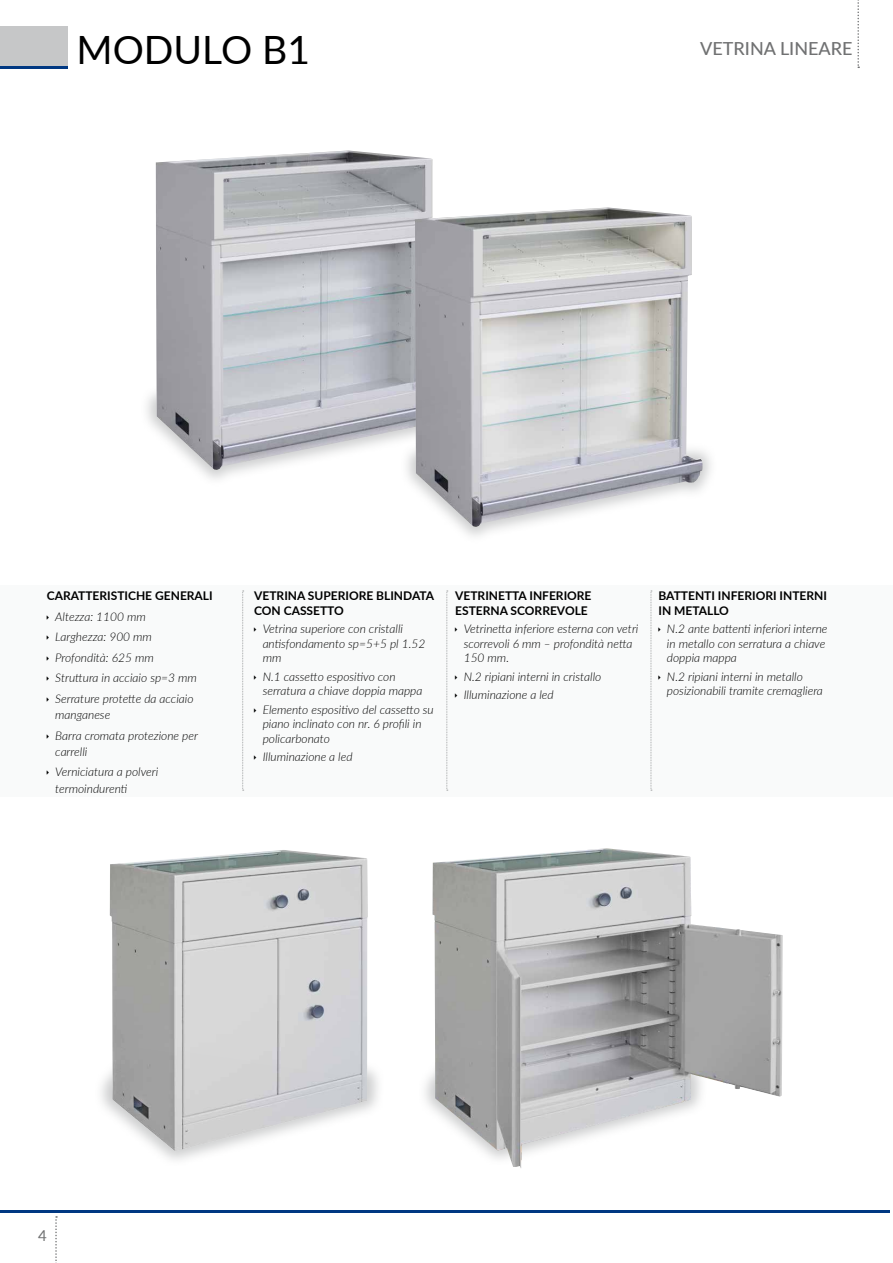
<style>
.page{position:relative;width:893px;height:1263px;background:#fff}
.page>*{position:absolute;margin:0;border:0;box-sizing:border-box;transform-origin:0 0}
.t1{font:39px "Lato";color:#000}
.t2{font:500 18px "Lato";color:#707172}
.t3{font:15px "Lato";color:#707172}
.t4{font:italic 300 12px/14.4px "Lato";color:#000}
.t5{font:700 12px "Lato";color:#000}
</style>
<div class="page">
<hr style="left:0;top:66px;width:68px;height:2px;background:#003882">
<div style="left:0;top:26px;width:68px;height:40px;background:#c6c7c8"></div>
<div style="left:0;top:585px;width:892px;height:211px;background:#f9fafa"></div>
<svg style="left:242px;top:591px;width:2px;height:200px"></svg>
<svg style="left:446px;top:591px;width:2px;height:200px"></svg>
<svg style="left:651px;top:591px;width:1px;height:200px"></svg>
<hr style="left:0;top:1211px;width:890px;height:2px;background:#003882">
<svg style="left:857px;top:0;width:2px;height:68px"></svg>
<svg style="left:55px;top:1216px;width:2px;height:47px"></svg>
<div style="left:140px;top:384px;width:319px;height:104px;background:#9c9e9f;opacity:.5"></div>
<img style="left:156px;top:150px;width:277px;height:320px">
<div style="left:95px;top:1030px;width:290px;height:137px;background:#9c9e9f;opacity:.5"></div>
<img style="left:110px;top:850px;width:258px;height:301px">
<div style="left:399px;top:441px;width:319px;height:104px;background:#9c9e9f;opacity:.5"></div>
<svg style="left:158px;top:403px;width:257px;height:124px"></svg>
<img style="left:415px;top:207px;width:287px;height:320px">
<div style="left:418px;top:1029px;width:290px;height:137px;background:#9c9e9f;opacity:.5"></div>
<img style="left:432px;top:848px;width:351px;height:320px">
<h1 class="t1" style="left:77px;top:22px;width:235px">MODULO B1</h1>
<h2 class="t2" style="left:700px;top:36px;width:154px">VETRINA LINEARE</h2>
<p class="t5" style="left:47px;top:587px;width:167px">CARATTERISTICHE GENERALI</p>
<p class="t4" style="left:55px;top:606px;width:143px;line-height:20.5px">Altezza: 1100 mm<br>Larghezza: 900 mm<br>Profondità: 625 mm<br>Struttura in acciaio sp=3 mm<br>Serrature protette da acciaio</p>
<p class="t4" style="left:55px;top:704px;width:144px;line-height:20.5px">manganese<br>Barra cromata protezione per</p>
<p class="t4" style="left:55px;top:741px;width:104px;line-height:20.5px">carrelli<br>Verniciatura a polveri</p>
<p class="t4" style="left:55px;top:781px;width:73px">termoindurenti</p>
<p class="t5" style="left:254px;top:587px;width:17px">VETRINA</p>
<p class="t5" style="left:308px;top:587px;width:113px">SUPERIORE BLIN DATA</p>
<p class="t5" style="left:254px;top:601px;width:38px">CON CASSETT</p>
<p class="t5" style="left:334px;top:601px;width:11px">O</p>
<p class="t4" style="left:263px;top:621px;width:164px">Vetrina superiore con cristalli antisfondamento sp=5+5 pl 1.52 mm</p>
<p class="t4" style="left:263px;top:669px;width:161px">N.1 cassetto espositivo con serratura a chiave doppia mappa</p>
<p class="t4" style="left:263px;top:702px;width:173px">Elemento espositivo del cassetto su piano inclinato con nr. 6 profili in policarbonato</p>
<p class="t4" style="left:263px;top:749px;width:91px">Illuminazione a led</p>
<p class="t5" style="left:455px;top:587px;width:17px">VETRINETTA</p>
<p class="t5" style="left:529px;top:587px;width:56px">IN FERIORE</p>
<p class="t5" style="left:455px;top:601px;width:16px">ESTERNA</p>
<p class="t5" style="left:511px;top:601px;width:33px">SCORREV</p>
<p class="t5" style="left:565px;top:601px;width:17px">OLE</p>
<p class="t4" style="left:464px;top:621px;width:176px">Vetrinetta inferiore esterna con vetri scorrevoli 6 mm – profondità netta<br>150 mm.</p>
<p class="t4" style="left:464px;top:667px;width:139px;line-height:18.6px">N.2 ripiani interni in cristallo<br>Illuminazione a led</p>
<p class="t5" style="left:658px;top:587px;width:16px">BATTENTI</p>
<p class="t5" style="left:718px;top:587px;width:70px">INFERIORI INTERNI</p>
<p class="t5" style="left:658px;top:601px;width:35px">IN METALL</p>
<p class="t5" style="left:719px;top:601px;width:11px">O</p>
<p class="t4" style="left:667px;top:621px;width:162px">N.2 ante battenti inferiori interne in metallo con serratura a chiave doppia mappa</p>
<p class="t4" style="left:667px;top:669px;width:157px">N.2 ripiani interni in metallo posizionabili tramite cremagliera</p>
<p class="t3" style="left:38px;top:1225px;width:10px">4</p>
</div>
